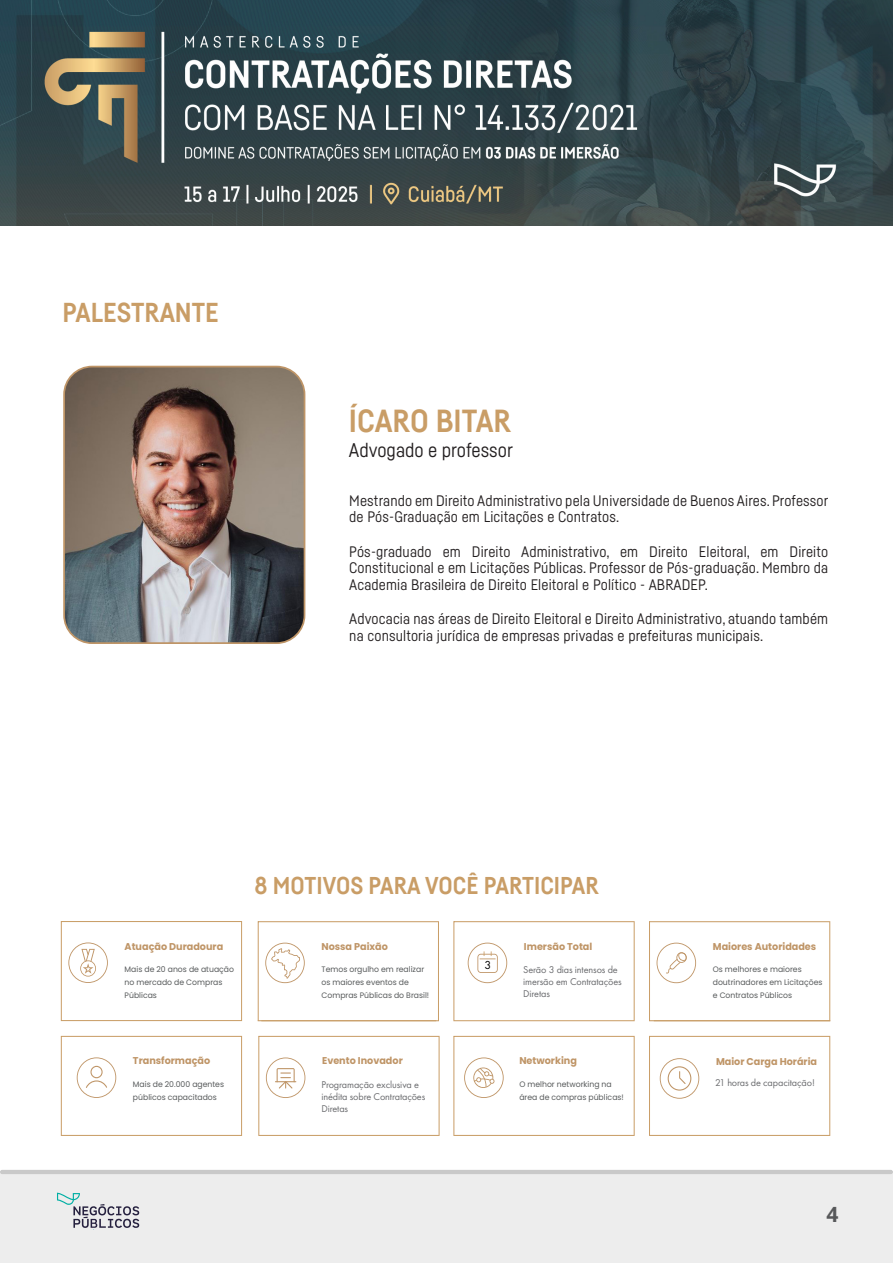
<style>
.page{position:relative;width:893px;height:1263px;background:#fff}
.page>*{position:absolute;margin:0;border:0;box-sizing:border-box;transform-origin:0 0}
.t1{font:700 31.5px "Fabrikat";color:#c99d66}
.t2{font:700 27px "Fabrikat";color:#c99d66}
.t3{font:700 24px "Fabrikat";color:#c99d66}
.t4{font:700 21px "Open Sans";color:#57585a}
.t5{font:19.5px "Fabrikat";color:#231f20}
.List_Paragraph{font:15px/16.5px "Fabrikat";letter-spacing:.01em;color:#231f20}
.corpo{font:12px "Futura PT";color:#000}
.corpo-2{font:10.2px/12px "Futura PT";letter-spacing:-.01em;color:#6c6d70}
.t6{font:700 9.9px "Poppins";color:#bf9567}
.t7{font:7.95px/12.9px "Poppins";color:#585b5c}
</style>
<div class="page">
<div style="left:0;top:1174px;width:893px;height:89px;background:#ededed"></div>
<hr style="left:0;top:1170px;width:893px;height:4px;background:#c9c9c9;border-radius:2px">
<svg style="left:57px;top:1193px;width:82px;height:35px"></svg>
<img style="left:0;top:0;width:893px;height:225px">
<svg style="left:61px;top:921px;width:181px;height:100px"></svg>
<svg style="left:258px;top:921px;width:181px;height:100px"></svg>
<svg style="left:453px;top:921px;width:182px;height:100px"></svg>
<svg style="left:649px;top:921px;width:181px;height:100px"></svg>
<svg style="left:61px;top:1036px;width:181px;height:100px"></svg>
<hr style="left:261px;top:1020px;width:175px;height:1px;background:#c99d66">
<svg style="left:258px;top:1036px;width:182px;height:100px"></svg>
<svg style="left:453px;top:1036px;width:182px;height:100px"></svg>
<hr style="left:654px;top:1020px;width:176px;height:1px;background:#c99d66">
<svg style="left:649px;top:1036px;width:181px;height:100px"></svg>
<img style="left:66px;top:367px;width:239px;height:276px">
<div style="left:63px;top:366px;width:242px;height:278px;border:2px solid #bf9567;border-radius:28px"></div>
<p class="t2" style="left:62px;top:296px;width:158px">PALESTRANTE</p>
<p class="t1" style="left:349px;top:401px;width:164px">ÍCARO BITAR</p>
<p class="t5" style="left:349px;top:438px;width:165px">Advogado e professor</p>
<p class="List_Paragraph" style="left:349px;top:491px;width:481px">Mestrando em Direito Administrativo pela Universidade de Buenos Aires. Professor de Pós-Graduação em Licitações e Contratos.</p>
<p class="List_Paragraph" style="left:349px;top:542px;width:480px;text-align:justify">Pós-graduado em Direito Administrativo, em Direito Eleitoral, em Direito Constitucional e em Licitações Públicas. Professor de Pós-graduação. Membro da Academia Brasileira de Direito Eleitoral e Político - ABRADEP.</p>
<p class="List_Paragraph" style="left:349px;top:610px;width:480px">Advocacia nas áreas de Direito Eleitoral e Direito Administrativo, atuando também na consultoria jurídica de empresas privadas e prefeituras municipais.</p>
<p class="t6" style="left:125px;top:940px;width:100px">Atuação Duradoura</p>
<p class="t7" style="left:125px;top:963px;width:111px">Mais de 20 anos de atuação no mercado de Compras<br>Públicas</p>
<p class="t3" style="left:255px;top:870px;width:346px">8 MOTIVOS PARA VOCÊ PARTICIPAR</p>
<p class="t6" style="left:321px;top:940px;width:68px">Nossa Paixão</p>
<p class="t7" style="left:321px;top:963px;width:109px">Temos orgulho em realizar os maiores eventos de<br>Compras Públicas do Brasil!</p>
<p class="corpo" style="left:484px;top:958px;width:8px">3</p>
<p class="t6" style="left:524px;top:940px;width:70px">Imersão Total</p>
<p class="t6" style="left:713px;top:940px;width:105px">Maiores Autoridades</p>
<p class="t7" style="left:713px;top:963px;width:111px">Os melhores e maiores doutrinadores em Licitações e Contratos Públicos</p>
<p class="corpo-2" style="left:523px;top:963px;width:100px">Serão 3 dias intensos de imersão em Contratações<br>Diretas</p>
<p class="t6" style="left:133px;top:1055px;width:79px">Transformação</p>
<p class="t7" style="left:133px;top:1078px;width:93px">Mais de 20.000 agentes públicos capacitados</p>
<p class="t6" style="left:322px;top:1055px;width:82px">Evento Inovador</p>
<p class="t6" style="left:519px;top:1055px;width:59px">Networking</p>
<p class="t7" style="left:519px;top:1078px;width:106px">O melhor networking na área de compras públicas!</p>
<p class="t6" style="left:716px;top:1055px;width:103px">Maior Carga Horária</p>
<p class="corpo-2" style="left:321px;top:1079px;width:105px">Programação exclusiva e inédita sobre Contratações<br>Diretas</p>
<p class="corpo-2" style="left:715px;top:1077px;width:101px">21 horas de capacitação!</p>
<h3 class="t4" style="left:826px;top:1200px;width:14px">4</h3>
</div>
